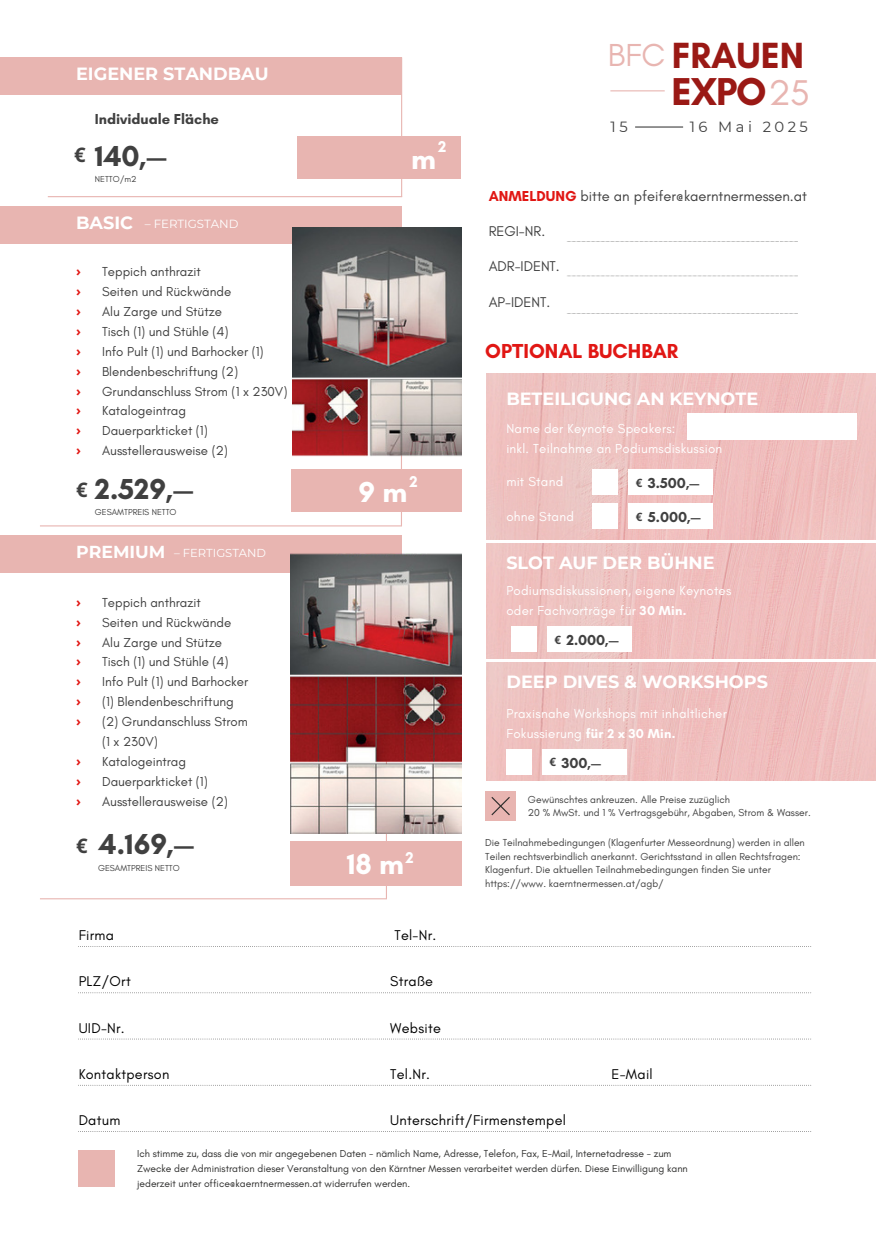
<style>
.page{position:relative;width:876px;height:1246px;background:#fff}
.page>*{position:absolute;margin:0;border:0;box-sizing:border-box;transform-origin:0 0}
.t1{font:700 39.6px "Glacial Indifference";color:#9a1915}
.t2{font:700 37.05px "Glacial Indifference";color:#9a1915}
.t3{font:700 29.4px "Glacial Indifference";color:#404040}
.t4{font:700 29.4px "Glacial Indifference";color:#fff}
.t5{font:700 20.55px "Glacial Indifference";color:#e11714}
.t6{font:700 20.25px "Noto Sans";color:#404040}
.t7{font:700 17.7px "Montserrat";color:#fff}
.t8{font:700 17.25px "Montserrat";color:#fff}
.t9{font:700 15.9px "Glacial Indifference";color:#fff}
.t10{font:14.85px "Montserrat";letter-spacing:.235em;color:#404040}
.t11{font:700 14.7px "Glacial Indifference";color:#404040}
.t12{font:14.7px "Glacial Indifference";color:#404040}
.t13{font:14.4px "Glacial Indifference";letter-spacing:.02em;color:#000}
.t14{font:14.4px "Glacial Indifference";color:#404040}
.t15{font:13.2px/19.8px "Glacial Indifference";color:#404040}
.t16{font:13.2px/19.8px "Glacial Indifference";letter-spacing:.02em;color:#fff}
.t17{font:700 13.2px/19.8px "Noto Sans";color:#e11714;text-align:justify}
.t18{font:11.7px "Montserrat";color:#fff}
.t19{font:11.55px "Montserrat";color:#fff}
.t20{font:10.35px/13.8px "Glacial Indifference";color:#404040}
.t21{font:10.35px/14.5px "Glacial Indifference";color:#2d2d2c}
.t22{font:8.85px "Glacial Indifference";color:#404040}
.s1{font-weight:400;font-size:32.4px;color:#e8b5b1}
.s2{font-weight:400;font-size:36.45px;color:#e8b5b1}
.s3{font-weight:700;color:#e11714}
.s4{font-family:"Noto Sans";font-size:11.55px}
.s5{font-weight:700}
</style>
<div class="page">
<div style="left:0;top:206px;width:402px;height:37px;background:#e8b5b1"></div>
<img style="left:486px;top:373px;width:390px;height:166px">
<img style="left:486px;top:663px;width:390px;height:117px">
<hr style="left:401px;top:387px;width:1px;height:139px;background:#e8b5b1">
<div style="left:291px;top:469px;width:170px;height:42px;background:#e8b5b1"></div>
<hr style="left:386px;top:759px;width:1px;height:139px;background:#e8b5b1">
<div style="left:290px;top:841px;width:171px;height:45px;background:#e8b5b1"></div>
<div style="left:486px;top:791px;width:29px;height:30px;background:#e8b5b1"></div>
<svg style="left:491px;top:797px;width:19px;height:18px"></svg>
<hr style="left:401px;top:57px;width:1px;height:140px;background:#e8b5b1">
<div style="left:0;top:57px;width:402px;height:38px;background:#e8b5b1"></div>
<div style="left:0;top:535px;width:402px;height:37px;background:#e8b5b1"></div>
<img style="left:292px;top:227px;width:169px;height:230px">
<img style="left:290px;top:553px;width:171px;height:280px">
<div style="left:298px;top:136px;width:163px;height:42px;background:#e8b5b1"></div>
<hr style="left:48px;top:196px;width:354px;height:1px;background:#e8b5b1">
<hr style="left:40px;top:525px;width:362px;height:1px;background:#e8b5b1">
<hr style="left:40px;top:898px;width:347px;height:1px;background:#e8b5b1">
<svg style="left:567px;top:313px;width:231px;height:1px"></svg>
<svg style="left:567px;top:276px;width:231px;height:1px"></svg>
<svg style="left:567px;top:241px;width:231px;height:1px"></svg>
<hr style="left:610px;top:90px;width:55px;height:1px;background:#e8b5b1">
<hr style="left:635px;top:126px;width:48px;height:2px;background:#404040">
<div style="left:79px;top:1150px;width:36px;height:36px;background:#e8b5b1"></div>
<svg style="left:78px;top:946px;width:119px;height:1px"></svg>
<svg style="left:78px;top:992px;width:119px;height:1px"></svg>
<svg style="left:78px;top:1038px;width:119px;height:1px"></svg>
<svg style="left:80px;top:1084px;width:117px;height:1px"></svg>
<img style="left:486px;top:543px;width:390px;height:115px">
<div style="left:511px;top:626px;width:25px;height:25px;background:#fff"></div>
<div style="left:547px;top:626px;width:84px;height:25px;background:#fff"></div>
<div style="left:687px;top:413px;width:169px;height:27px;background:#fff"></div>
<div style="left:506px;top:748px;width:25px;height:26px;background:#fff"></div>
<div style="left:542px;top:748px;width:84px;height:26px;background:#fff"></div>
<div style="left:592px;top:469px;width:26px;height:25px;background:#fff"></div>
<div style="left:628px;top:469px;width:85px;height:25px;background:#fff"></div>
<div style="left:592px;top:503px;width:26px;height:26px;background:#fff"></div>
<div style="left:628px;top:503px;width:85px;height:26px;background:#fff"></div>
<h3 class="t7" style="left:76px;top:61px;width:194px">EIGENER STANDBAU</h3>
<p class="t11" style="left:95px;top:110px;width:126px">Individuale Fläche</p>
<h3 class="t3" style="left:95px;top:138px;width:73px">140,—</h3>
<h3 class="t6" style="left:74px;top:140px;width:13px">€</h3>
<p class="t22" style="left:95px;top:174px;width:43px">NETTO/m2</p>
<h3 class="t7" style="left:76px;top:210px;width:58px">BASIC</h3>
<p class="t18" style="left:145px;top:215px;width:95px">– FERTIGSTAND</p>
<p class="t17" style="left:76px;top:262px;width:6px">› › › › › › › › › ›</p>
<p class="t15" style="left:102px;top:262px;width:187px">Teppich anthrazit<br>Seiten und Rückwände<br>Alu Zarge und Stütze<br>Tisch (1) und Stühle (4)<br>Info Pult (1) und Barhocker (1)<br>Blendenbeschriftung (2)<br>Grundanschluss Strom (1 x 230V)<br>Katalogeintrag<br>Dauerparkticket (1)<br>Ausstellerausweise (2)</p>
<h3 class="t3" style="left:95px;top:471px;width:100px">2.529,—</h3>
<h3 class="t6" style="left:76px;top:475px;width:13px">€</h3>
<p class="t22" style="left:95px;top:506px;width:83px">GESAMTPREIS NETTO</p>
<h3 class="t8" style="left:76px;top:539px;width:91px">PREMIUM</h3>
<p class="t19" style="left:174px;top:544px;width:93px">– FERTIGSTAND</p>
<p class="t17" style="left:76px;top:592px;width:6px">› › › › › › ›</p>
<p class="t17" style="left:76px;top:751px;width:6px">› › ›</p>
<h3 class="t6" style="left:76px;top:831px;width:13px">€</h3>
<p class="t15" style="left:102px;top:592px;width:148px">Teppich anthrazit<br>Seiten und Rückwände<br>Alu Zarge und Stütze<br>Tisch (1) und Stühle (4)<br>Info Pult (1) und Barhocker (1) Blendenbeschriftung (2) Grundanschluss Strom (1 x 230V)<br>Katalogeintrag<br>Dauerparkticket (1)<br>Ausstellerausweise (2)</p>
<h3 class="t3" style="left:99px;top:825px;width:96px">4.169,—</h3>
<p class="t22" style="left:98px;top:862px;width:83px">GESAMTPREIS NETTO</p>
<p class="t13" style="left:79px;top:927px;width:37px">Firma</p>
<p class="t13" style="left:79px;top:973px;width:54px">PLZ/Ort</p>
<p class="t13" style="left:79px;top:1019px;width:48px">UID-Nr.</p>
<p class="t13" style="left:79px;top:1066px;width:92px">Kontaktperson</p>
<p class="t13" style="left:79px;top:1112px;width:43px">Datum</p>
<h2 class="t2" style="left:608px;top:33px;width:198px"><span class="s1">BFC</span> FRAUEN</h2>
<h1 class="t1" style="left:671px;top:67px;width:140px">EXPO<span class="s2">25</span></h1>
<p class="t9" style="left:438px;top:137px;width:10px">2</p>
<h3 class="t4" style="left:411px;top:141px;width:26px">m</h3>
<p class="t9" style="left:409px;top:471px;width:10px">2</p>
<h3 class="t4" style="left:358px;top:473px;width:50px">9 m</h3>
<p class="t9" style="left:406px;top:848px;width:10px">2</p>
<h3 class="t4" style="left:347px;top:846px;width:59px">18 m</h3>
<p class="t10" style="left:611px;top:116px;width:19px">15</p>
<p class="t10" style="left:690px;top:116px;width:120px">16 Mai 2025</p>
<p class="t12" style="left:489px;top:188px;width:320px"><span class="s3">ANMELDUNG</span> bitte an pfeifer@kaerntnermessen.at</p>
<p class="t14" style="left:489px;top:223px;width:58px">REGI-NR.</p>
<p class="t14" style="left:489px;top:258px;width:73px">ADR-IDENT.</p>
<p class="t14" style="left:489px;top:294px;width:63px">AP-IDENT.</p>
<h3 class="t5" style="left:485px;top:338px;width:194px">OPTIONAL BUCHBAR</h3>
<h3 class="t7" style="left:506px;top:386px;width:253px">BETEILIGUNG AN KEYNOTE</h3>
<p class="t16" style="left:506px;top:419px;width:217px">Name der Keynote Speakers:<br>inkl. Teilnahme an Podiumsdiskussion</p>
<p class="t16" style="left:506px;top:471px;width:58px">mit Stand</p>
<p class="t16" style="left:506px;top:507px;width:69px">ohne Stand</p>
<p class="t11" style="left:636px;top:473px;width:65px"><span class="s4">€</span> 3.500,—</p>
<p class="t11" style="left:636px;top:508px;width:66px"><span class="s4">€</span> 5.000,—</p>
<h3 class="t7" style="left:506px;top:550px;width:210px">SLOT AUF DER BÜHNE</h3>
<p class="t16" style="left:506px;top:581px;width:227px">Podiumsdiskussionen, eigene Keynotes oder Fachvorträge für <span class="s5">30 Min.</span></p>
<p class="t11" style="left:554px;top:630px;width:66px"><span class="s4">€</span> 2.000,—</p>
<h3 class="t7" style="left:506px;top:669px;width:263px">DEEP DIVES &amp; WORKSHOPS</h3>
<p class="t16" style="left:506px;top:703px;width:222px">Praxisnahe Workshops mit inhaltlicher<br>Fokussierung <span class="s5">für 2 x 30 Min.</span></p>
<p class="t11" style="left:549px;top:753px;width:53px"><span class="s4">€</span> 300,—</p>
<p class="t20" style="left:528px;top:793px;width:284px;line-height:12.9px">Gewünschtes ankreuzen. Alle Preise zuzüglich<br>20 % MwSt. und 1 % Vertragsgebühr, Abgaben, Strom &amp; Wasser.</p>
<p class="t20" style="left:485px;top:835px;width:321px">Die Teilnahmebedingungen (Klagenfurter Messeordnung) werden in allen Teilen rechtsverbindlich anerkannt. Gerichtsstand in allen Rechtsfragen:<br>Klagenfurt. Die aktuellen Teilnahmebedingungen finden Sie unter https://www. kaerntnermessen.at/agb/</p>
<p class="t13" style="left:394px;top:927px;width:43px">Tel-Nr.</p>
<p class="t13" style="left:390px;top:973px;width:44px">Straße</p>
<p class="t13" style="left:390px;top:1019px;width:52px">Website</p>
<p class="t13" style="left:390px;top:1066px;width:41px">Tel.Nr.</p>
<p class="t13" style="left:390px;top:1112px;width:177px">Unterschrift/Firmenstempel</p>
<p class="t13" style="left:611px;top:1065px;width:43px">E-Mail</p>
<p class="t21" style="left:137px;top:1146px;width:552px">Ich stimme zu, dass die von mir angegebenen Daten - nämlich Name, Adresse, Telefon, Fax, E-Mail, Internetadresse - zum<br>Zwecke der Administration dieser Veranstaltung von den Kärntner Messen verarbeitet werden dürfen. Diese Einwilligung kann jederzeit unter office@kaerntnermessen.at widerrufen werden.</p>
</div>
